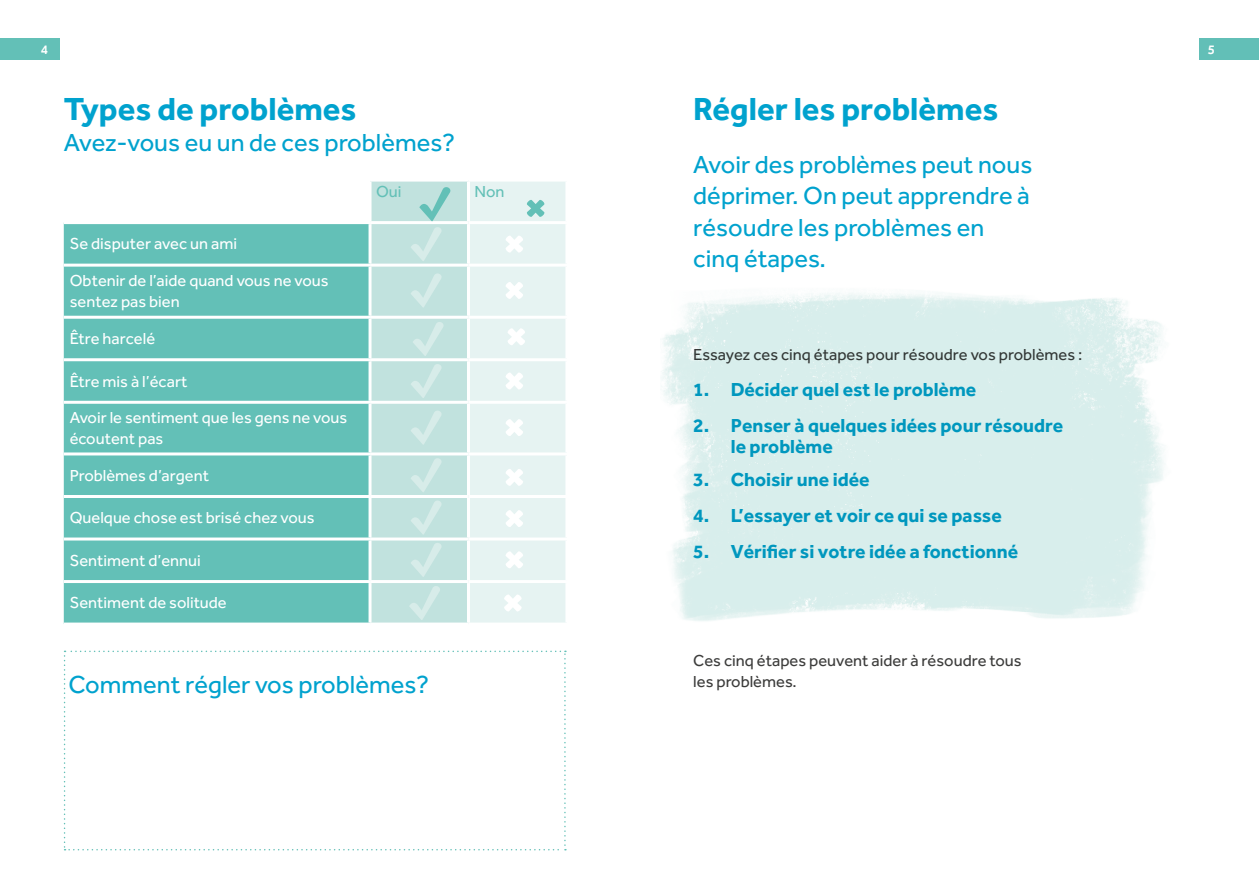
<style>
.page{position:relative;width:1259px;height:893px;background:#fff}
.page>*{position:absolute;margin:0;border:0;box-sizing:border-box;transform-origin:0 0}
.t1{font:700 33px "Effra";color:#00a2ce}
.t2{font:25.5px/31.5px "Effra";color:#00a2ce}
.t3{font:700 19.5px/21px "Effra";color:#00a2ce}
.t4{font:16.5px/21px "Effra";color:#fff}
.t5{font:16.5px/21px "Effra";color:#3c3c3b}
.t6{font:16.5px "Effra";color:#63c0b7}
.t7{font:500 13.5px "Effra";color:#fff}
</style>
<div class="page">
<img style="left:661px;top:293px;width:503px;height:328px">
<div style="left:64px;top:224px;width:304px;height:399px;background:#63c0b7"></div>
<hr style="left:64px;top:264px;width:306px;height:3px;background:#fff">
<hr style="left:64px;top:316px;width:306px;height:3px;background:#fff">
<hr style="left:64px;top:358px;width:306px;height:3px;background:#fff">
<hr style="left:64px;top:401px;width:306px;height:3px;background:#fff">
<hr style="left:64px;top:452px;width:306px;height:3px;background:#fff">
<hr style="left:64px;top:495px;width:306px;height:3px;background:#fff">
<hr style="left:64px;top:537px;width:306px;height:3px;background:#fff">
<hr style="left:64px;top:580px;width:306px;height:3px;background:#fff">
<svg style="left:64px;top:651px;width:502px;height:199px"></svg>
<svg style="left:370px;top:181px;width:196px;height:442px"></svg>
<div style="left:0;top:38px;width:60px;height:22px;background:#63c0b7"></div>
<div style="left:1199px;top:38px;width:60px;height:22px;background:#62bfb7"></div>
<p class="t7" style="left:41px;top:41px;width:9px">4</p>
<p class="t7" style="left:1208px;top:41px;width:9px">5</p>
<h1 class="t1" style="left:64px;top:89px;width:294px">Types de problèmes</h1>
<h2 class="t2" style="left:64px;top:127px;width:393px">Avez-vous eu un de ces problèmes?</h2>
<p class="t6" style="left:376px;top:182px;width:27px">Oui</p>
<p class="t6" style="left:474px;top:182px;width:32px">Non</p>
<p class="t4" style="left:70px;top:233px;width:169px">Se disputer avec un ami</p>
<p class="t4" style="left:70px;top:270px;width:260px">Obtenir de l’aide quand vous ne vous sentez pas bien</p>
<p class="t4" style="left:70px;top:328px;width:87px">Être harcelé</p>
<p class="t4" style="left:70px;top:370px;width:119px">Être mis à l’écart</p>
<p class="t4" style="left:70px;top:407px;width:279px">Avoir le sentiment que les gens ne vous écoutent pas</p>
<p class="t4" style="left:70px;top:465px;width:141px">Problèmes d’argent</p>
<p class="t4" style="left:70px;top:507px;width:246px">Quelque chose est brisé chez vous</p>
<p class="t4" style="left:70px;top:550px;width:133px">Sentiment d’ennui</p>
<p class="t4" style="left:70px;top:592px;width:158px">Sentiment de solitude</p>
<h2 class="t2" style="left:68px;top:668px;width:362px">Comment régler vos problèmes?</h2>
<h1 class="t1" style="left:693px;top:89px;width:306px">Régler les problèmes</h1>
<h2 class="t2" style="left:693px;top:148px;width:340px">Avoir des problèmes peut nous déprimer. On peut apprendre à résoudre les problèmes en cinq étapes.</h2>
<p class="t5" style="left:693px;top:344px;width:391px">Essayez ces cinq étapes pour résoudre vos problèmes :</p>
<p class="t3" style="left:693px;top:379px;width:284px">1. Décider quel est le problème</p>
<p class="t3" style="left:731px;top:415px;width:334px;text-indent:-37px">2. Penser à quelques idées pour résoudre le problème</p>
<p class="t3" style="left:693px;top:469px;width:178px">3. Choisir une idée</p>
<p class="t3" style="left:693px;top:505px;width:310px">4. L’essayer et voir ce qui se passe</p>
<p class="t3" style="left:693px;top:541px;width:326px">5. Vérifier si votre idée a fonctionné</p>
<p class="t5" style="left:693px;top:650px;width:330px">Ces cinq étapes peuvent aider à résoudre tous les problèmes.</p>
</div>
